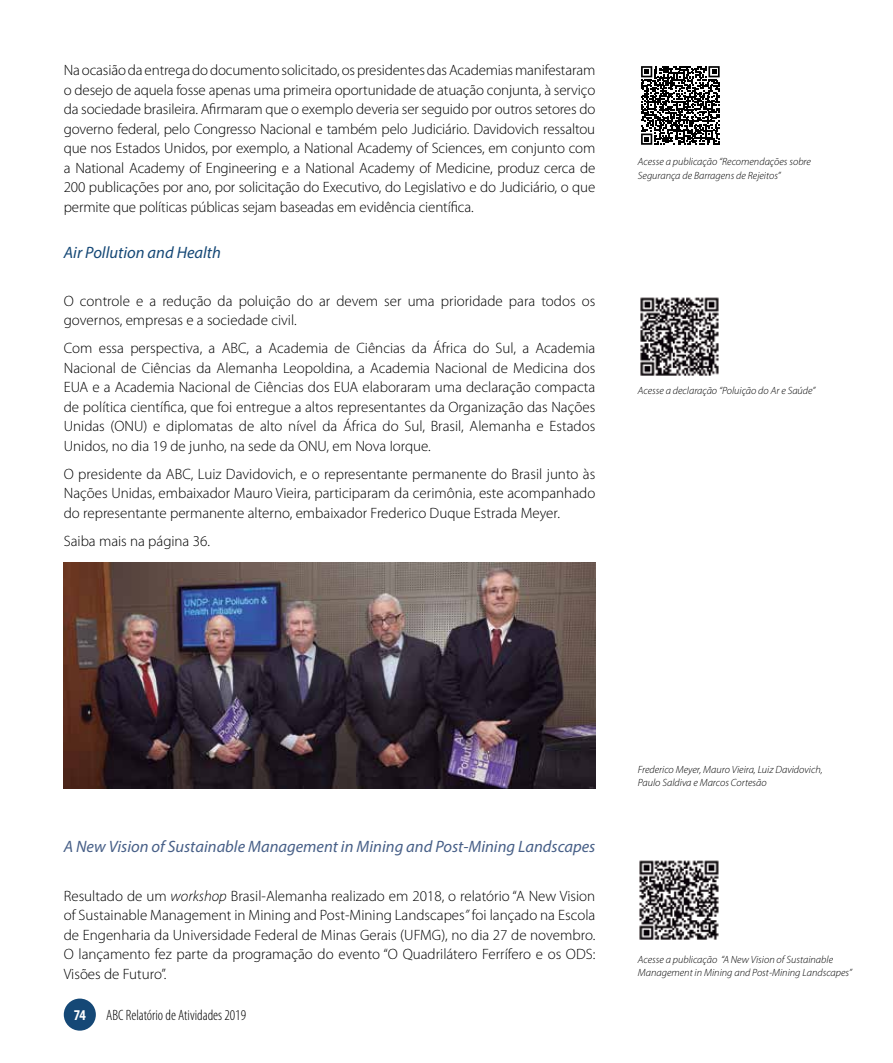
<style>
.page{position:relative;width:893px;height:1063px;background:#fff}
.page>*{position:absolute;margin:0;border:0;box-sizing:border-box;transform-origin:0 0}
.t1{font:italic 16.5px "Myriad Pro";color:#475f87}
.t2{font:italic 16.5px "Myriad Pro";color:#154876}
.t3{font:300 15px/19.5px "Myriad Pro";color:#000;text-align:justify}
.t4{font:300 condensed 15px "Myriad Pro";color:#000}
.t5{font:700 condensed 15px "Myriad Pro";color:#fff}
.t6{font:italic 300 10.5px/13.5px "Myriad Pro";color:#000}
.s1{font-style:italic}
</style>
<div class="page">
<div style="left:64px;top:999px;width:32px;height:32px;background:#154876;border-radius:50%"></div>
<img style="left:64px;top:563px;width:531px;height:226px">
<img style="left:640px;top:297px;width:79px;height:79px">
<img style="left:639px;top:860px;width:80px;height:80px">
<svg style="left:641px;top:66px;width:79px;height:79px"></svg>
<p class="t3" style="left:64px;top:61px;width:533px">Na ocasião da entrega do documento solicitado, os presidentes das Academias manifestaram o desejo de aquela fosse apenas uma primeira oportunidade de atuação conjunta, à serviço da sociedade brasileira. Afirmaram que o exemplo deveria ser seguido por outros setores do governo federal, pelo Congresso Nacional e também pelo Judiciário. Davidovich ressaltou que nos Estados Unidos, por exemplo, a National Academy of Sciences, em conjunto com a National Academy of Engineering e a National Academy of Medicine, produz cerca de 200 publicações por ano, por solicitação do Executivo, do Legislativo e do Judiciário, o que permite que políticas públicas sejam baseadas em evidência científica.</p>
<p class="t2" style="left:64px;top:242px;width:159px">Air Pollution and Health</p>
<p class="t3" style="left:64px;top:291px;width:533px">O controle e a redução da poluição do ar devem ser uma prioridade para todos os governos, empresas e a sociedade civil.</p>
<p class="t3" style="left:64px;top:339px;width:533px">Com essa perspectiva, a ABC, a Academia de Ciências da África do Sul, a Academia Nacional de Ciências da Alemanha Leopoldina, a Academia Nacional de Medicina dos EUA e a Academia Nacional de Ciências dos EUA elaboraram uma declaração compacta de política científica, que foi entregue a altos representantes da Organização das Nações Unidas (ONU) e diplomatas de alto nível da África do Sul, Brasil, Alemanha e Estados Unidos, no dia 19 de junho, na sede da ONU, em Nova Iorque.</p>
<p class="t3" style="left:64px;top:464px;width:533px">O presidente da ABC, Luiz Davidovich, e o representante permanente do Brasil junto às Nações Unidas, embaixador Mauro Vieira, participaram da cerimônia, este acompanhado do representante permanente alterno, embaixador Frederico Duque Estrada Meyer.</p>
<p class="t3" style="left:64px;top:531px;width:148px">Saiba mais na página 36.</p>
<p class="t6" style="left:638px;top:155px;width:175px">Acesse a publicação “Recomendações sobre<br>Segurança de Barragens de Rejeitos”</p>
<p class="t6" style="left:638px;top:384px;width:179px">Acesse a declaração “Poluição do Ar e Saúde”</p>
<p class="t1" style="left:64px;top:836px;width:533px">A New Vision of Sustainable Management in Mining and Post-Mining Landscapes</p>
<p class="t3" style="left:64px;top:886px;width:533px">Resultado de um <span class="s1">workshop</span> Brasil-Alemanha realizado em 2018, o relatório “A New Vision of Sustainable Management in Mining and Post-Mining Landscapes<span class="s1">”</span> foi lançado na Escola de Engenharia da Universidade Federal de Minas Gerais (UFMG), no dia 27 de novembro.<br>O lançamento fez parte da programação do evento “O Quadrilátero Ferrífero e os ODS:<br>Visões de Futuro”.</p>
<p class="t5" style="left:74px;top:1006px;width:14px">74</p>
<p class="t4" style="left:106px;top:1007px;width:141px">ABC Relatório de Atividades 2019</p>
<p class="t6" style="left:638px;top:762px;width:186px">Frederico Meyer, Mauro Vieira, Luiz Davidovich,<br>Paulo Saldiva e Marcos Cortesão</p>
<p class="t6" style="left:638px;top:952px;width:216px">Acesse a publicação “A New Vision of Sustainable<br>Management in Mining and Post-Mining Landscapes”</p>
</div>
